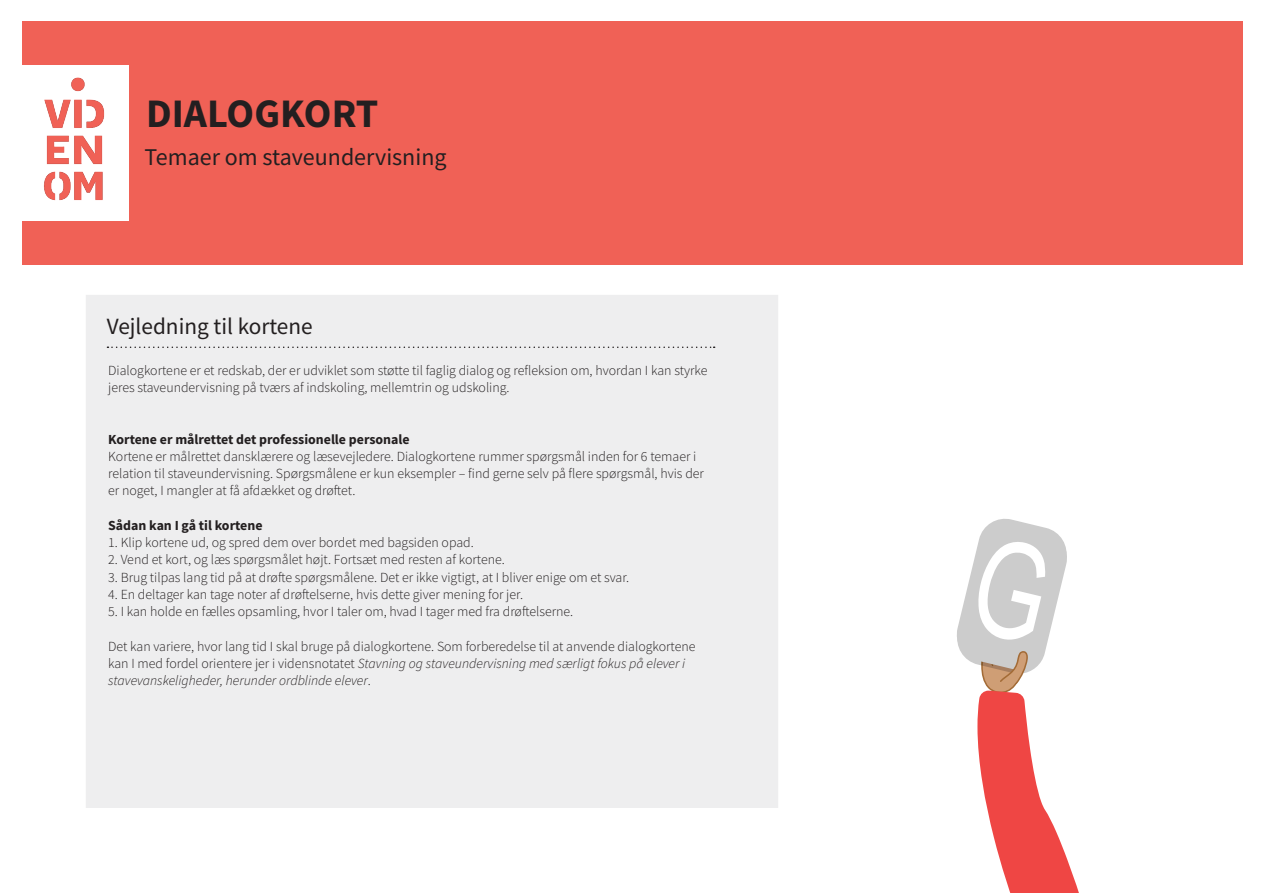
<style>
.page{position:relative;width:1263px;height:893px;background:#fff}
.page>*{position:absolute;margin:0;border:0;box-sizing:border-box;transform-origin:0 0}
.t1{font:700 40.5px "Source Sans Pro";color:#231f20}
.t2{font:24px "Source Sans Pro";color:#231f20}
.t3{font:23.25px "Source Sans Pro";color:#231f20}
.t4{font:300 13.8px/17.2px "Source Sans Pro";color:#231f20}
.t5{font:700 13.8px "Source Sans Pro";color:#231f20}
.s1{font-style:italic}
</style>
<div class="page">
<div style="left:22px;top:21px;width:1220px;height:244px;background:#f06156"></div>
<img style="left:22px;top:66px;width:107px;height:155px">
<div style="left:86px;top:295px;width:692px;height:513px;background:#eeeeef"></div>
<svg style="left:107px;top:346px;width:608px;height:2px"></svg>
<svg style="left:957px;top:519px;width:122px;height:374px"></svg>
<h1 class="t1" style="left:146px;top:87px;width:234px">DIALOGKORT</h1>
<h2 class="t2" style="left:145px;top:142px;width:303px">Temaer om staveundervisning</h2>
<h3 class="t3" style="left:107px;top:311px;width:208px">Vejledning til kortene</h3>
<p class="t4" style="left:108px;top:361px;width:601px">Dialogkortene er et redskab, der er udviklet som støtte til faglig dialog og refleksion om, hvordan I kan styrke jeres staveundervisning på tværs af indskoling, mellemtrin og udskoling.</p>
<h4 class="t5" style="left:108px;top:430px;width:303px">Kortene er målrettet det professionelle personale</h4>
<p class="t4" style="left:108px;top:448px;width:597px">Kortene er målrettet dansklærere og læsevejledere. Dialogkortene rummer spørgsmål inden for 6 temaer i relation til staveundervisning. Spørgsmålene er kun eksempler – find gerne selv på flere spørgsmål, hvis der er noget, I mangler at få afdækket og drøftet.</p>
<h4 class="t5" style="left:108px;top:516px;width:156px">Sådan kan I gå til kortene</h4>
<p class="t4" style="left:108px;top:534px;width:367px">1. Klip kortene ud, og spred dem over bordet med bagsiden opad.</p>
<p class="t4" style="left:108px;top:551px;width:398px">2. Vend et kort, og læs spørgsmålet højt. Fortsæt med resten af kortene.</p>
<p class="t4" style="left:108px;top:568px;width:523px">3. Brug tilpas lang tid på at drøfte spørgsmålene. Det er ikke vigtigt, at I bliver enige om et svar.</p>
<p class="t4" style="left:108px;top:586px;width:416px">4. En deltager kan tage noter af drøftelserne, hvis dette giver mening for jer.</p>
<p class="t4" style="left:108px;top:603px;width:466px">5. I kan holde en fælles opsamling, hvor I taler om, hvad I tager med fra drøftelserne.</p>
<p class="t4" style="left:108px;top:637px;width:589px">Det kan variere, hvor lang tid I skal bruge på dialogkortene. Som forberedelse til at anvende dialogkortene kan I med fordel orientere jer i vidensnotatet <span class="s1">Stavning og staveundervisning med særligt fokus på elever i stavevanskeligheder, herunder ordblinde elever</span>.</p>
</div>
